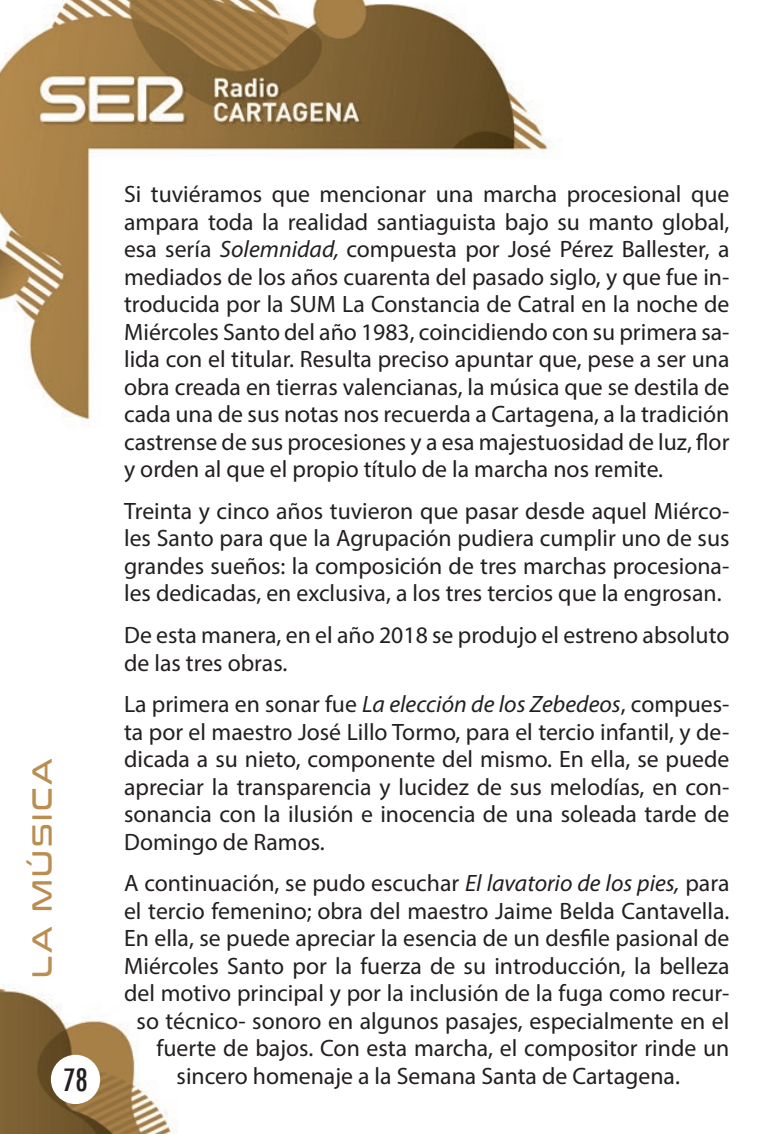
<style>
.page{position:relative;width:780px;height:1134px;background:#fff}
.page>*{position:absolute;margin:0;border:0;box-sizing:border-box;transform-origin:0 0}
.t1{font:500 condensed 30px "Futura";color:#231f20}
.t2{font:27.5px "Conthrax";letter-spacing:.1em;color:#ba8e51}
.t3{font:23.75px/27.5px "Myriad Pro";color:#231f20;text-align:justify}
.s1{font-style:italic}
</style>
<div class="page">
<img style="left:0;top:0;width:550px;height:1134px">
<div style="left:51px;top:1055px;width:49px;height:49px;background:#fff;border-radius:50%"></div>
<p class="t2" style="left:21px;top:978px;width:221px;rotate:-90deg">LA MÚSICA</p>
<p class="t1" style="left:63px;top:1060px;width:26px">78</p>
<p class="t3" style="left:124px;top:180px;width:607px">Si tuviéramos que mencionar una marcha procesional que ampara toda la realidad santiaguista bajo su manto global, esa sería <span class="s1">Solemnidad,</span> compuesta por José Pérez Ballester, a mediados de los años cuarenta del pasado siglo, y que fue in&shy;troducida por la SUM La Constancia de Catral en la noche de Miércoles Santo del año 1983, coincidiendo con su primera sa&shy;lida con el titular. Resulta preciso apuntar que, pese a ser una obra creada en tierras valencianas, la música que se destila de cada una de sus notas nos recuerda a Cartagena, a la tradición castrense de sus procesiones y a esa majestuosidad de luz, flor y orden al que el propio título de la marcha nos remite.</p>
<p class="t3" style="left:124px;top:497px;width:607px">Treinta y cinco años tuvieron que pasar desde aquel Miérco&shy;les Santo para que la Agrupación pudiera cumplir uno de sus grandes sueños: la composición de tres marchas procesiona&shy;les dedicadas, en exclusiva, a los tres tercios que la engrosan.</p>
<p class="t3" style="left:124px;top:621px;width:607px">De esta manera, en el año 2018 se produjo el estreno absoluto de las tres obras.</p>
<p class="t3" style="left:124px;top:690px;width:607px">La primera en sonar fue <span class="s1">La elección de los Zebedeos</span>, compues&shy;ta por el maestro José Lillo Tormo, para el tercio infantil, y de&shy;dicada a su nieto, componente del mismo. En ella, se puede apreciar la transparencia y lucidez de sus melodías, en con&shy;sonancia con la ilusión e inocencia de una soleada tarde de Domingo de Ramos.</p>
<p class="t3" style="left:124px;top:869px;width:607px">A continuación, se pudo escuchar <span class="s1">El lavatorio de los pies,</span> para</p>
<p class="t3" style="left:124px;top:897px;width:607px">el tercio femenino; obra del maestro Jaime Belda Cantavella.</p>
<p class="t3" style="left:124px;top:924px;width:607px">En ella, se puede apreciar la esencia de un desfile pasional de</p>
<p class="t3" style="left:124px;top:952px;width:607px">Miércoles Santo por la fuerza de su introducción, la belleza</p>
<p class="t3" style="left:124px;top:979px;width:607px">del motivo principal y por la inclusión de la fuga como recur-</p>
<p class="t3" style="left:137px;top:1007px;width:594px">so técnico- sonoro en algunos pasajes, especialmente en el</p>
<p class="t3" style="left:157px;top:1034px;width:574px">fuerte de bajos. Con esta marcha, el compositor rinde un</p>
<p class="t3" style="left:177px;top:1062px;width:505px">sincero homenaje a la Semana Santa de Cartagena.</p>
</div>
